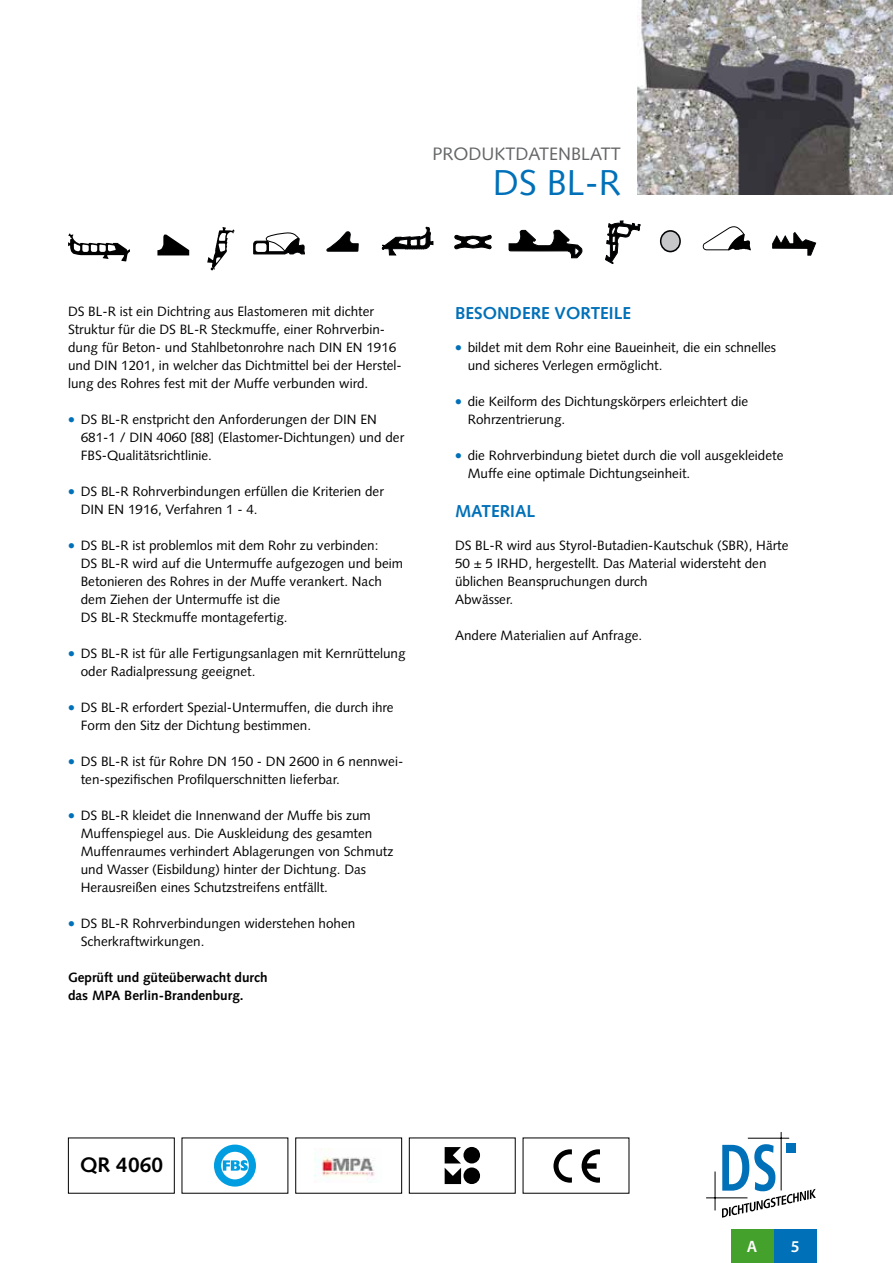
<style>
.page{position:relative;width:893px;height:1263px;background:#fff}
.page>*{position:absolute;margin:0;border:0;box-sizing:border-box;transform-origin:0 0}
.t1{font:36px "Syntax LT Std";color:#0070b8}
.t2{font:700 21px "Syntax LT Std";color:#000}
.t3{font:18px "Syntax LT Std";color:#646567}
.t4{font:700 17.25px "Syntax LT Std";color:#0070b8}
.t5{font:600 16.5px "Myriad Pro";color:#fff}
.t6{font:13.5px/18px "Syntax LT Std";color:#000}
.t7{font:700 13.5px/18px "Syntax LT Std";color:#000}
</style>
<div class="page">
<div style="left:661px;top:231px;width:19px;height:21px;background:#c6c7c8;border-radius:50%"></div>
<div style="left:660px;top:230px;width:21px;height:22px;border:2px solid #000204;border-radius:50%"></div>
<svg style="left:454px;top:234px;width:38px;height:16px"></svg>
<svg style="left:326px;top:231px;width:33px;height:21px"></svg>
<svg style="left:253px;top:232px;width:52px;height:23px"></svg>
<div style="left:256px;top:243px;width:11px;height:9px;border:5px solid #fff"></div>
<svg style="left:157px;top:234px;width:32px;height:21px"></svg>
<svg style="left:772px;top:232px;width:44px;height:24px"></svg>
<svg style="left:702px;top:226px;width:49px;height:24px"></svg>
<svg style="left:605px;top:220px;width:36px;height:44px"></svg>
<svg style="left:508px;top:230px;width:75px;height:28px"></svg>
<svg style="left:381px;top:226px;width:53px;height:30px"></svg>
<svg style="left:207px;top:227px;width:28px;height:43px"></svg>
<svg style="left:68px;top:233px;width:62px;height:29px"></svg>
<div style="left:774px;top:1229px;width:42px;height:34px;background:#0070b8"></div>
<div style="left:731px;top:1229px;width:42px;height:34px;background:#44a12b"></div>
<div style="left:786px;top:1143px;width:10px;height:10px;background:#0070b8"></div>
<svg style="left:722px;top:1144px;width:94px;height:74px"></svg>
<hr style="left:781px;top:1132px;width:1px;height:58px;background:#000">
<hr style="left:748px;top:1138px;width:41px;height:1px;background:#000">
<hr style="left:715px;top:1171px;width:1px;height:39px;background:#000">
<hr style="left:706px;top:1197px;width:41px;height:1px;background:#000">
<img style="left:638px;top:0;width:255px;height:195px">
<svg style="left:214px;top:1144px;width:42px;height:42px"></svg>
<svg style="left:445px;top:1147px;width:16px;height:37px"></svg>
<div style="left:463px;top:1147px;width:17px;height:16px;background:#000;border-radius:50%"></div>
<div style="left:463px;top:1167px;width:17px;height:17px;background:#000;border-radius:50%"></div>
<img style="left:315px;top:1156px;width:60px;height:21px">
<svg style="left:553px;top:1149px;width:19px;height:34px"></svg>
<svg style="left:582px;top:1149px;width:18px;height:34px"></svg>
<h3 class="t3" style="left:432px;top:144px;width:190px">PRODUKTDATENBLATT</h3>
<h1 class="t1" style="left:493px;top:161px;width:130px">DS BL-R</h1>
<p class="t6" style="left:68px;top:303px;width:335px">DS BL-R ist ein Dichtring aus Elastomeren mit dichter Struktur für die DS BL-R Steckmuffe, einer Rohrverbin&shy;dung für Beton- und Stahlbetonrohre nach DIN EN 1916 und DIN 1201, in welcher das Dichtmittel bei der Herstel&shy;lung des Rohres fest mit der Muffe verbunden wird.</p>
<p class="t6" style="left:81px;top:411px;width:325px">DS BL-R enstpricht den Anforderungen der DIN EN<br>681-1 / DIN 4060 [88] (Elastomer-Dichtungen) und der<br>FBS-Qualitätsrichtlinie.</p>
<p class="t6" style="left:81px;top:483px;width:305px">DS BL-R Rohrverbindungen erfüllen die Kriterien der<br>DIN EN 1916, Verfahren 1 - 4.</p>
<p class="t6" style="left:81px;top:537px;width:324px">DS BL-R ist problemlos mit dem Rohr zu verbinden:<br>DS BL-R wird auf die Untermuffe aufgezogen und beim Betonieren des Rohres in der Muffe verankert. Nach dem Ziehen der Untermuffe ist die<br>DS BL-R Steckmuffe montagefertig.</p>
<p class="t6" style="left:81px;top:645px;width:326px">DS BL-R ist für alle Fertigungsanlagen mit Kernrüttelung oder Radialpressung geeignet.</p>
<p class="t6" style="left:81px;top:699px;width:314px">DS BL-R erfordert Spezial-Untermuffen, die durch ihre<br>Form den Sitz der Dichtung bestimmen.</p>
<p class="t6" style="left:81px;top:753px;width:324px">DS BL-R ist für Rohre DN 150 - DN 2600 in 6 nennwei&shy;ten-spezifischen Profilquerschnitten lieferbar.</p>
<p class="t6" style="left:81px;top:807px;width:314px">DS BL-R kleidet die Innenwand der Muffe bis zum Muffenspiegel aus. Die Auskleidung des gesamten Muffenraumes verhindert Ablagerungen von Schmutz und Wasser (Eisbildung) hinter der Dichtung. Das Herausreißen eines Schutzstreifens entfällt.</p>
<p class="t6" style="left:81px;top:915px;width:276px">DS BL-R Rohrverbindungen widerstehen hohen<br>Scherkraftwirkungen.</p>
<p class="t7" style="left:68px;top:969px;width:201px">Geprüft und güteüberwacht durch das MPA Berlin-Brandenburg.</p>
<p class="t4" style="left:455px;top:303px;width:177px">BESONDERE VORTEILE</p>
<p class="t6" style="left:468px;top:339px;width:310px">bildet mit dem Rohr eine Baueinheit, die ein schnelles und sicheres Verlegen ermöglicht.</p>
<p class="t6" style="left:468px;top:393px;width:282px">die Keilform des Dichtungskörpers erleichtert die<br>Rohrzentrierung.</p>
<p class="t6" style="left:468px;top:447px;width:317px">die Rohrverbindung bietet durch die voll ausgekleidete<br>Muffe eine optimale Dichtungseinheit.</p>
<p class="t4" style="left:455px;top:501px;width:82px">MATERIAL</p>
<p class="t6" style="left:455px;top:536px;width:335px">DS BL-R wird aus Styrol-Butadien-Kautschuk (SBR), Härte 50 ± 5 IRHD, hergestellt. Das Material widersteht den üblichen Beanspruchungen durch<br>Abwässer.</p>
<p class="t6" style="left:455px;top:626px;width:189px">Andere Materialien auf Anfrage.</p>
<h2 class="t2" style="left:80px;top:1153px;width:84px">QR 4060</h2>
<p class="t5" style="left:747px;top:1236px;width:12px">A</p>
<p class="t5" style="left:791px;top:1236px;width:10px">5</p>
</div>
